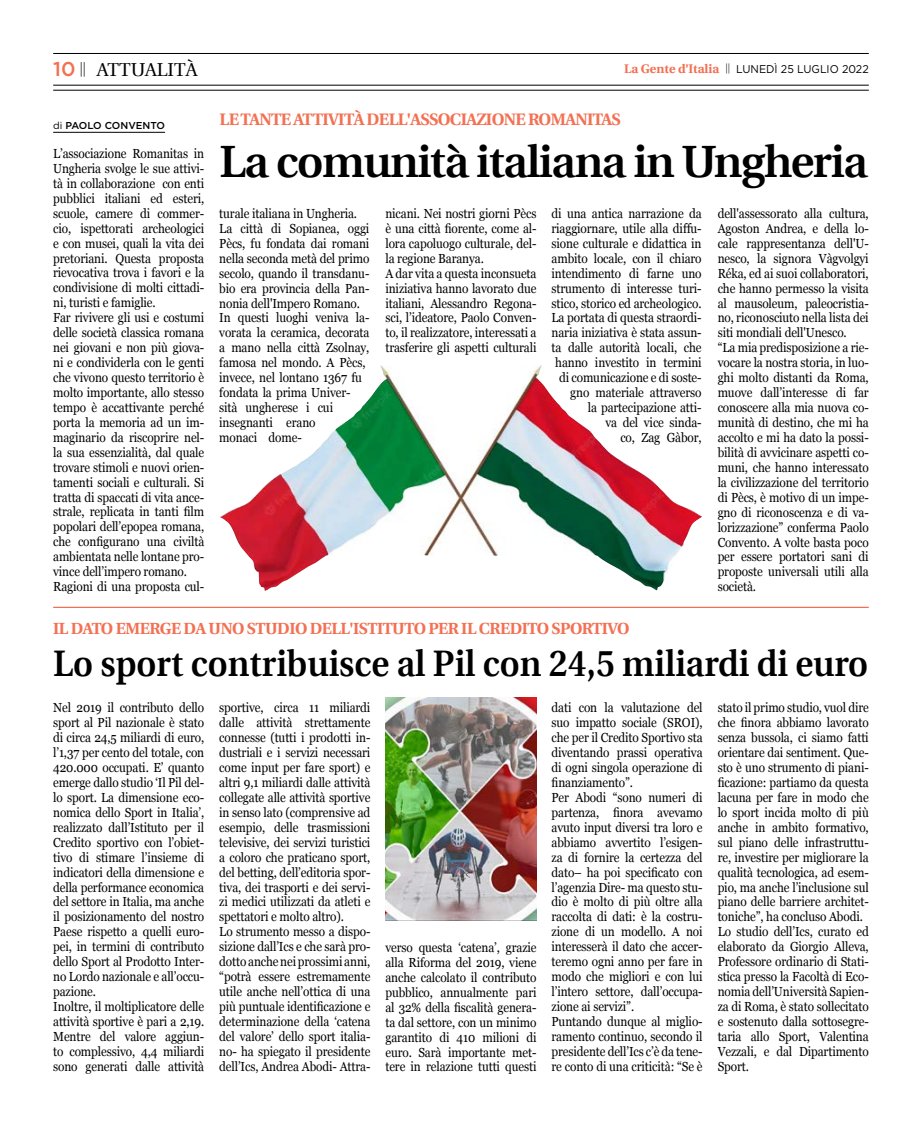
<style>
.page{position:relative;width:922px;height:1125px;background:#fff}
.page>*{position:absolute;margin:0;border:0;box-sizing:border-box;transform-origin:0 0}
.t1{font:600 45.25px "Utopia";letter-spacing:-.03em;color:#000}
.t2{font:600 36.88px "Utopia";color:#000;scale:.93 1}
.t3{font:500 20px "Gotham";color:#f37053}
.t4{font:18.75px "Utopia";color:#000}
.t5{font:700 16.62px "Utopia";letter-spacing:-.04em;color:#f37053}
.t6{font:700 16.12px "Utopia";letter-spacing:-.03em;color:#f37053}
.t7{font:13.12px/14.9px "Georgia";letter-spacing:-.01em;color:#000;scale:.9 1}
.t8{font:700 12.5px "Utopia";color:#f37053}
.t9{font:11.25px "Gotham";color:#000;scale:.95 1}
.t10{font:500 10px "Gotham";color:#000}
.s1{font-weight:400}
</style>
<div class="page">
<hr style="left:53px;top:53px;width:815px;height:1px;background:#000">
<hr style="left:53px;top:90px;width:815px;height:1px;background:#000">
<hr style="left:53px;top:85px;width:815px;height:1px;background:#000">
<hr style="left:53px;top:132px;width:112px;height:1px;background:#000">
<img style="left:220px;top:365px;width:482px;height:226px">
<img style="left:385px;top:697px;width:151px;height:223px">
<hr style="left:53px;top:607px;width:815px;height:1px;background:#f37053">
<h3 class="t4" style="left:97px;top:60px;width:102px">ATTUALITÀ</h3>
<p class="t9" style="left:725px;top:62px;width:152px"><sup>||</sup> LUNEDÌ 25 LUGLIO 2022</p>
<h3 class="t3" style="left:53px;top:56px;width:34px">10 <sup>||</sup></h3>
<p class="t8" style="left:624px;top:62px;width:96px">La Gente d’Italia</p>
<p class="t10" style="left:53px;top:118px;width:113px"><span class="s1">di</span> PAOLO CONVENTO</p>
<p class="t7" style="left:53px;top:145px;width:169px">L’associazione Romanitas in<br>Ungheria svolge le sue attivi&shy;tà in collaborazione con enti pubblici italiani ed esteri, scuole, camere di commer&shy;cio, ispettorati archeologici e con musei, quali la vita dei pretoriani. Questa proposta rievocativa trova i favori e la condivisione di molti cittadi&shy;ni, turisti e famiglie.<br>Far rivivere gli usi e costumi delle società classica romana nei giovani e non più giova&shy;ni e condividerla con le genti che vivono questo territorio è molto importante, allo stesso tempo è accattivante perché porta la memoria ad un im&shy;maginario da riscoprire nel&shy;la sua essenzialità, dal quale trovare stimoli e nuovi orien&shy;tamenti sociali e culturali. Si tratta di spaccati di vita ance&shy;strale, replicata in tanti film popolari dell’epopea romana, che configurano una civiltà ambientata nelle lontane pro&shy;vince dell’impero romano.<br>Ragioni di una proposta cul-</p>
<p class="t5" style="left:219px;top:110px;width:403px">LE TANTE ATTIVITÀ DELL'ASSOCIAZIONE ROMANITAS</p>
<h1 class="t1" style="left:219px;top:136px;width:649px">La comunità italiana in Ungheria</h1>
<p class="t7" style="left:219px;top:205px;width:168px">turale italiana in Ungheria.<br>La città di Sopianea, oggi<br>Pècs, fu fondata dai romani nella seconda metà del primo secolo, quando il transdanu&shy;bio era provincia della Pan&shy;nonia dell'Impero Romano.<br>In questi luoghi veniva la&shy;vorata la ceramica, decorata a mano nella città Zsolnay, famosa nel mondo. A Pècs, invece, nel lontano 1367 fu fondata la prima Univer&shy;sità ungherese i cui insegnanti erano<br>monaci dome-</p>
<p class="t7" style="left:385px;top:205px;width:169px">nicani. Nei nostri giorni Pècs è una città fiorente, come al&shy;lora capoluogo culturale, del&shy;la regione Baranya.<br>A dar vita a questa inconsueta iniziativa hanno lavorato due italiani, Alessandro Regona&shy;sci, l’ideatore, Paolo Conven&shy;to, il realizzatore, interessati a trasferire gli aspetti culturali</p>
<p class="t7" style="left:551px;top:205px;width:168px;text-align:right">di una antica narrazione da riaggiornare, utile alla diffu&shy;sione culturale e didattica in ambito locale, con il chiaro intendimento di farne uno strumento di interesse turi&shy;stico, storico ed archeologico.<br>La portata di questa straordi&shy;naria iniziativa è stata assun&shy;ta dalle autorità locali, che hanno investito in termini di comunicazione e di soste&shy;gno materiale attraverso<br>la partecipazione atti-<br>va del vice sinda-<br>co, Zag Gàbor,</p>
<p class="t7" style="left:717px;top:205px;width:169px">dell'assessorato alla cultura,<br>Agoston Andrea, e della lo&shy;cale rappresentanza dell'U&shy;nesco, la signora Vàgvolgyi<br>Réka, ed ai suoi collaboratori, che hanno permesso la visita al mausoleum, paleocristia&shy;no, riconosciuto nella lista dei siti mondiali dell'Unesco.<br>“La mia predisposizione a rie&shy;vocare la nostra storia, in luo&shy;ghi molto distanti da Roma, muove dall’interesse di far conoscere alla mia nuova co&shy;munità di destino, che mi ha accolto e mi ha dato la possi&shy;bilità di avvicinare aspetti co&shy;muni, che hanno interessato la civilizzazione del territorio di Pècs, è motivo di un impe&shy;gno di riconoscenza e di va&shy;lorizzazione” conferma Paolo<br>Convento. A volte basta poco per essere portatori sani di proposte universali utili alla società.</p>
<p class="t6" style="left:53px;top:620px;width:577px">IL DATO EMERGE DA UNO STUDIO DELL'ISTITUTO PER IL CREDITO SPORTIVO</p>
<h2 class="t2" style="left:53px;top:643px;width:877px">Lo sport contribuisce al Pil con 24,5 miliardi di euro</h2>
<p class="t7" style="left:53px;top:700px;width:169px">Nel 2019 il contributo dello sport al Pil nazionale è stato di circa 24,5 miliardi di euro, l’1,37 per cento del totale, con<br>420.000 occupati. E’ quanto emerge dallo studio ‘Il Pil del&shy;lo sport. La dimensione eco&shy;nomica dello Sport in Italia’, realizzato dall’Istituto per il<br>Credito sportivo con l’obiet&shy;tivo di stimare l’insieme di indicatori della dimensione e della performance economica del settore in Italia, ma anche il posizionamento del nostro<br>Paese rispetto a quelli euro&shy;pei, in termini di contributo dello Sport al Prodotto Inter&shy;no Lordo nazionale e all’occu&shy;pazione.<br>Inoltre, il moltiplicatore delle attività sportive è pari a 2,19.<br>Mentre del valore aggiun&shy;to complessivo, 4,4 miliardi sono generati dalle attività</p>
<p class="t7" style="left:219px;top:700px;width:169px">sportive, circa 11 miliardi dalle attività strettamente connesse (tutti i prodotti in&shy;dustriali e i servizi necessari come input per fare sport) e altri 9,1 miliardi dalle attività collegate alle attività sportive in senso lato (comprensive ad esempio, delle trasmissioni televisive, dei servizi turistici a coloro che praticano sport, del betting, dell’editoria spor&shy;tiva, dei trasporti e dei servi&shy;zi medici utilizzati da atleti e spettatori e molto altro).<br>Lo strumento messo a dispo&shy;sizione dall’Ics e che sarà pro&shy;dotto anche nei prossimi anni, “potrà essere estremamente utile anche nell’ottica di una più puntuale identificazione e determinazione della ‘catena del valore’ dello sport italia&shy;no- ha spiegato il presidente dell’Ics, Andrea Abodi- Attra-</p>
<p class="t7" style="left:551px;top:700px;width:169px">dati con la valutazione del suo impatto sociale (SROI), che per il Credito Sportivo sta diventando prassi operativa di ogni singola operazione di finanziamento”.<br>Per Abodi “sono numeri di partenza, finora avevamo avuto input diversi tra loro e abbiamo avvertito l’esigen&shy;za di fornire la certezza del dato– ha poi specificato con l’agenzia Dire- ma questo stu&shy;dio è molto di più oltre alla raccolta di dati: è la costru&shy;zione di un modello. A noi interesserà il dato che accer&shy;teremo ogni anno per fare in modo che migliori e con lui l’intero settore, dall’occupa&shy;zione ai servizi”.<br>Puntando dunque al miglio&shy;ramento continuo, secondo il presidente dell’Ics c’è da tene&shy;re conto di una criticità: “Se è</p>
<p class="t7" style="left:717px;top:700px;width:169px">stato il primo studio, vuol dire che finora abbiamo lavorato senza bussola, ci siamo fatti orientare dai sentiment. Que&shy;sto è uno strumento di piani&shy;ficazione: partiamo da questa lacuna per fare in modo che lo sport incida molto di più anche in ambito formativo, sul piano delle infrastruttu&shy;re, investire per migliorare la qualità tecnologica, ad esem&shy;pio, ma anche l’inclusione sul piano delle barriere architet&shy;toniche”, ha concluso Abodi.<br>Lo studio dell’Ics, curato ed elaborato da Giorgio Alleva,<br>Professore ordinario di Stati&shy;stica presso la Facoltà di Eco&shy;nomia dell’Università Sapien&shy;za di Roma, è stato sollecitato e sostenuto dalla sottosegre&shy;taria allo Sport, Valentina<br>Vezzali, e dal Dipartimento<br>Sport.</p>
<p class="t7" style="left:385px;top:939px;width:169px;text-align:justify">verso questa ‘catena’, grazie alla Riforma del 2019, viene anche calcolato il contributo pubblico, annualmente pari al 32% della fiscalità genera&shy;ta dal settore, con un minimo garantito di 410 milioni di euro. Sarà importante met&shy;tere in relazione tutti questi</p>
</div>
